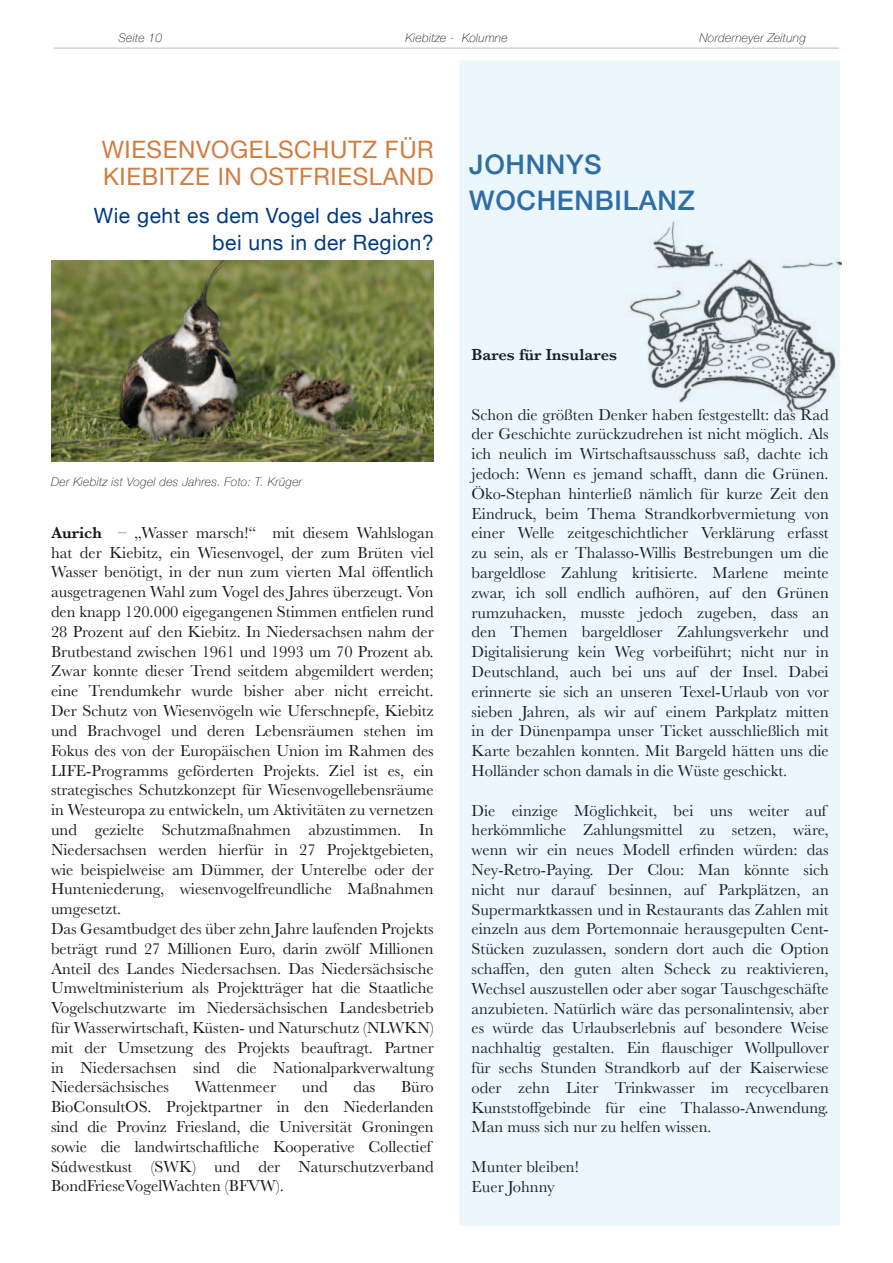
<style>
.page{position:relative;width:893px;height:1263px;background:#fff}
.page>*{position:absolute;margin:0;border:0;box-sizing:border-box;transform-origin:0 0}
.t1{font:500 27px/36px "Helvetica Neue";letter-spacing:.025em;color:#2e6da5}
.t2{font:24px/27px "Helvetica Neue";letter-spacing:.025em;color:#d07c40}
.t3{font:21px/27px "Helvetica Neue";letter-spacing:.025em;color:#003883;text-align:right}
.t4{font:16.5px/19.8px "Baskerville";color:#1a171c}
.t5{font:600 16.5px "Baskerville";color:#1a171c}
.t6{font:italic 100 12px "Helvetica Neue";letter-spacing:.025em;color:#1a171c}
.s1{font-weight:600}
</style>
<div class="page">
<hr style="left:54px;top:47px;width:785px;height:2px;background:#d1d3d0">
<div style="left:458px;top:59px;width:383px;height:1168px;background:#ebf7fc;border:2px solid #fff"></div>
<img style="left:51px;top:260px;width:383px;height:201px">
<p class="t6" style="left:118px;top:33px;width:45px">Seite 10</p>
<p class="t6" style="left:406px;top:33px;width:104px">Kiebitze - Kolumne</p>
<p class="t6" style="left:699px;top:33px;width:108px">Norderneyer Zeitung</p>
<h2 class="t2" style="left:102px;top:137px;width:333px">WIESENVOGELSCHUTZ FÜR<br>KIEBITZE IN OSTFRIESLAND</h2>
<p class="t3" style="left:94px;top:202px;width:341px">Wie geht es dem Vogel des Jahres bei uns in der Region?</p>
<h1 class="t1" style="left:469px;top:147px;width:227px">JOHNNYS<br>WOCHENBILANZ</h1>
<p class="t6" style="left:51px;top:477px;width:253px">Der Kiebitz ist Vogel des Jahres. Foto: T. Krüger</p>
<p class="t4" style="left:51px;top:524px;width:384px"><span class="s1">Aurich</span> – „Wasser marsch!“ mit diesem Wahlslogan hat der Kiebitz, ein Wiesenvogel, der zum Brüten viel Wasser benötigt, in der nun zum vierten Mal ö昀昀entlich ausgetragenen Wahl zum Vogel des Jahres überzeugt. Von den knapp 120.000 eigegangenen Stimmen ent昀椀elen rund 28 Prozent auf den Kiebitz. In Niedersachsen nahm der Brutbestand zwischen 1961 und 1993 um 70 Prozent ab.<br>Zwar konnte dieser Trend seitdem abgemildert werden; eine Trendumkehr wurde bisher aber nicht erreicht.<br>Der Schutz von Wiesenvögeln wie Uferschnepfe, Kiebitz und Brachvogel und deren Lebensräumen stehen im Fokus des von der Europäischen Union im Rahmen des LIFE-Programms geförderten Projekts. Ziel ist es, ein strategisches Schutzkonzept für Wiesenvogellebensräume in Westeuropa zu entwickeln, um Aktivitäten zu vernetzen und gezielte Schutzmaßnahmen abzustimmen. In Niedersachsen werden hierfür in 27 Projektgebieten, wie beispielweise am Dümmer, der Unterelbe oder der Hunteniederung, wiesenvogelfreundliche Maßnahmen umgesetzt.<br>Das Gesamtbudget des über zehn Jahre laufenden Projekts beträgt rund 27 Millionen Euro, darin zwölf Millionen Anteil des Landes Niedersachsen. Das Niedersächsische Umweltministerium als Projektträger hat die Staatliche Vogelschutzwarte im Niedersächsischen Landesbetrieb für Wasserwirtschaft, Küsten- und Naturschutz (NLWKN) mit der Umsetzung des Projekts beauftragt. Partner in Niedersachsen sind die Nationalparkverwaltung Niedersächsisches</p>
<p class="t4" style="left:195px;top:1079px;width:83px">Wattenmeer</p>
<p class="t4" style="left:302px;top:1079px;width:27px">und</p>
<p class="t4" style="left:353px;top:1079px;width:23px">das</p>
<p class="t4" style="left:51px;top:1079px;width:384px;text-indent:350px">Büro BioConsultOS. Projektpartner in den Niederlanden sind die Provinz Friesland, die Universität Groningen sowie die landwirtschaftliche Kooperative Collectief Súdwestkust (SWK) und der Naturschutzverband BondFrieseVogelWachten (BFVW).</p>
<p class="t5" style="left:472px;top:349px;width:147px">Bares für Insulares</p>
<p class="t4" style="left:472px;top:406px;width:359px;text-align:justify">Schon die größten Denker haben festgestellt: das Rad der Geschichte zurückzudrehen ist nicht möglich. Als ich neulich im Wirtschaftsausschuss saß, dachte ich jedoch: Wenn es jemand scha昀昀t, dann die Grünen.<br>Öko-Stephan hinterließ nämlich für kurze Zeit den Eindruck, beim Thema Strandkorbvermietung von einer Welle zeitgeschichtlicher Verklärung erfasst zu sein, als er Thalasso-Willis Bestrebungen um die bargeldlose Zahlung kritisierte. Marlene meinte zwar, ich soll endlich aufhören, auf den Grünen rumzuhacken, musste jedoch zugeben, dass an den Themen bargeldloser Zahlungsverkehr und Digitalisierung kein Weg vorbeiführt; nicht nur in Deutschland, auch bei uns auf der Insel. Dabei erinnerte sie sich an unseren Texel-Urlaub von vor sieben Jahren, als wir auf einem Parkplatz mitten in der Dünenpampa unser Ticket ausschließlich mit Karte bezahlen konnten. Mit Bargeld hätten uns die Holländer schon damals in die Wüste geschickt.</p>
<p class="t4" style="left:472px;top:802px;width:359px">Die einzige Möglichkeit, bei uns weiter auf herkömmliche Zahlungsmittel zu setzen, wäre, wenn wir ein neues Modell er昀椀nden würden: das Ney-Retro-Paying. Der Clou: Man könnte sich nicht nur darauf besinnen, auf Parkplätzen, an Supermarktkassen und in Restaurants das Zahlen mit einzeln aus dem Portemonnaie herausgepulten Cent-Stücken zuzulassen, sondern dort auch die Option scha昀昀en, den guten alten Scheck zu reaktivieren, Wechsel auszustellen oder aber sogar Tauschgeschäfte anzubieten. Natürlich wäre das personalintensiv, aber es würde das Urlaubserlebnis auf besondere Weise nachhaltig gestalten. Ein 昀氀auschiger Wollpullover für sechs Stunden Strandkorb auf der Kaiserwiese oder zehn Liter Trinkwasser im recycelbaren Kunststo昀昀gebinde für eine Thalasso-Anwendung.<br>Man muss sich nur zu helfen wissen.</p>
<p class="t4" style="left:472px;top:1158px;width:109px">Munter bleiben!<br>Euer Johnny</p>
</div>
